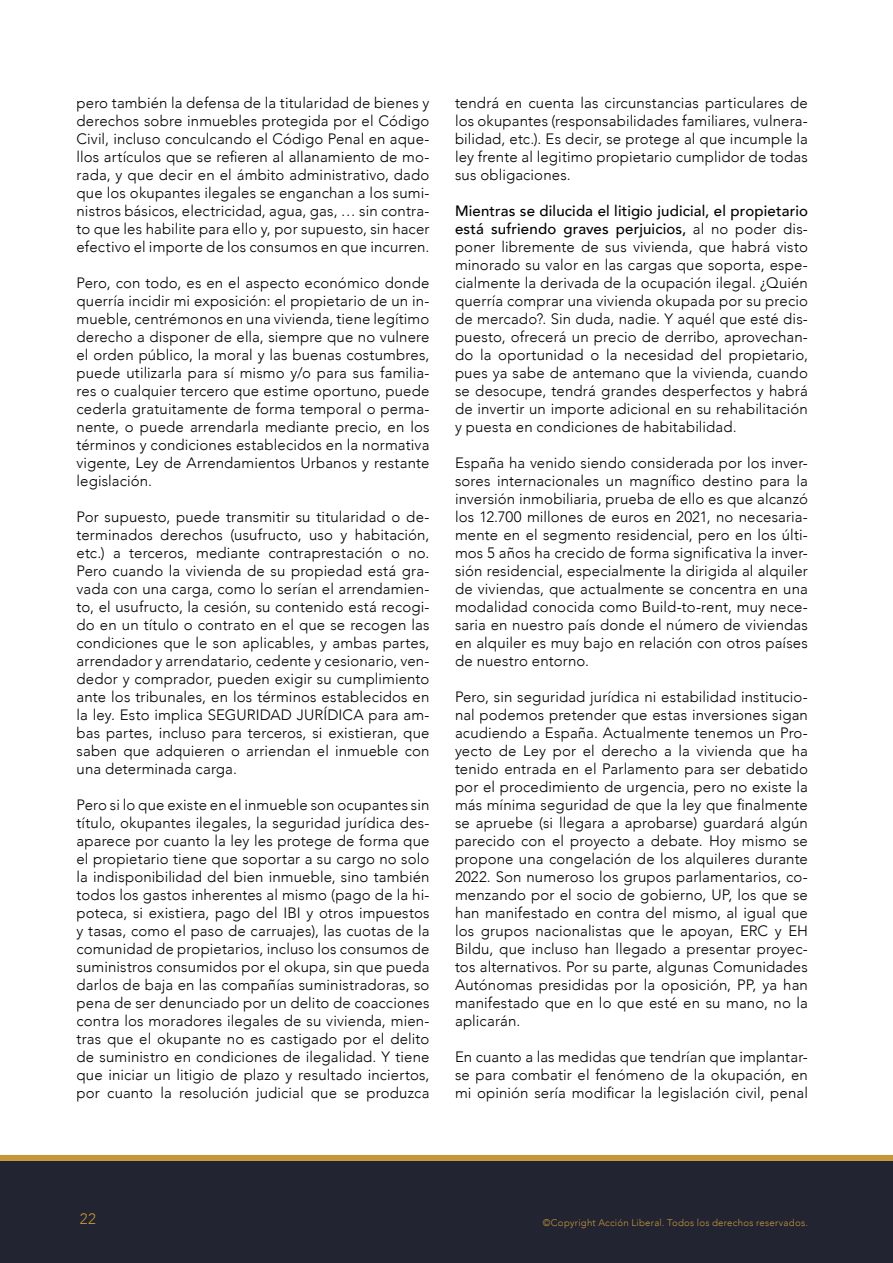
<style>
.page{position:relative;width:893px;height:1263px;background:#fff}
.page>*{position:absolute;margin:0;border:0;box-sizing:border-box;transform-origin:0 0}
.texto{font:300 15px/18px "Avenir";letter-spacing:.01em;color:#000;text-align:justify}
.t1{font:300 15px "Avenir";color:#c5963a}
.t2{font:300 9.6px "Avenir";letter-spacing:.025em;color:#c5963a}
.s1{font-weight:500}
</style>
<div class="page">
<div style="left:0;top:1161px;width:893px;height:102px;background:#222432"></div>
<div style="left:0;top:1155px;width:893px;height:6px;background:#c5963a"></div>
<p class="texto" style="left:77px;top:94px;width:354px">pero también la defensa de la titularidad de bienes y derechos sobre inmuebles protegida por el Código Civil, incluso conculcando el Código Penal en aque&shy;llos artículos que se refieren al allanamiento de mo&shy;rada, y que decir en el ámbito administrativo, dado que los okupantes ilegales se enganchan a los sumi&shy;nistros básicos, electricidad, agua, gas, … sin contra&shy;to que les habilite para ello y, por supuesto, sin hacer efectivo el importe de los consumos en que incurren.</p>
<p class="texto" style="left:77px;top:274px;width:354px">Pero, con todo, es en el aspecto económico donde querría incidir mi exposición: el propietario de un in&shy;mueble, centrémonos en una vivienda, tiene legítimo derecho a disponer de ella, siempre que no vulnere el orden público, la moral y las buenas costumbres, puede utilizarla para sí mismo y/o para sus familia&shy;res o cualquier tercero que estime oportuno, puede cederla gratuitamente de forma temporal o perma&shy;nente, o puede arrendarla mediante precio, en los términos y condiciones establecidos en la normativa vigente, Ley de Arrendamientos Urbanos y restante legislación.</p>
<p class="texto" style="left:77px;top:508px;width:354px">Por supuesto, puede transmitir su titularidad o de&shy;terminados derechos (usufructo, uso y habitación, etc.) a terceros, mediante contraprestación o no.<br>Pero cuando la vivienda de su propiedad está gra&shy;vada con una carga, como lo serían el arrendamien&shy;to, el usufructo, la cesión, su contenido está recogi&shy;do en un título o contrato en el que se recogen las condiciones que le son aplicables, y ambas partes, arrendador y arrendatario, cedente y cesionario, ven&shy;dedor y comprador, pueden exigir su cumplimiento ante los tribunales, en los términos establecidos en la ley. Esto implica SEGURIDAD JURÍDICA para am&shy;bas partes, incluso para terceros, si existieran, que saben que adquieren o arriendan el inmueble con una determinada carga.</p>
<p class="texto" style="left:77px;top:796px;width:354px">Pero si lo que existe en el inmueble son ocupantes sin título, okupantes ilegales, la seguridad jurídica des&shy;aparece por cuanto la ley les protege de forma que el propietario tiene que soportar a su cargo no solo la indisponibilidad del bien inmueble, sino también todos los gastos inherentes al mismo (pago de la hi&shy;poteca, si existiera, pago del IBI y otros impuestos y tasas, como el paso de carruajes), las cuotas de la comunidad de propietarios, incluso los consumos de suministros consumidos por el okupa, sin que pueda darlos de baja en las compañías suministradoras, so pena de ser denunciado por un delito de coacciones contra los moradores ilegales de su vivienda, mien&shy;tras que el okupante no es castigado por el delito de suministro en condiciones de ilegalidad. Y tiene que iniciar un litigio de plazo y resultado inciertos, por cuanto la resolución judicial que se produzca</p>
<p class="texto" style="left:455px;top:94px;width:354px">tendrá en cuenta las circunstancias particulares de los okupantes (responsabilidades familiares, vulnera&shy;bilidad, etc.). Es decir, se protege al que incumple la ley frente al legitimo propietario cumplidor de todas sus obligaciones.</p>
<p class="texto" style="left:455px;top:202px;width:354px"><span class="s1">Mientras se dilucida el litigio judicial, el propietario está sufriendo graves perjuicios,</span> al no poder dis&shy;poner libremente de sus vivienda, que habrá visto minorado su valor en las cargas que soporta, espe&shy;cialmente la derivada de la ocupación ilegal. ¿Quién querría comprar una vivienda okupada por su precio de mercado?. Sin duda, nadie. Y aquél que esté dis&shy;puesto, ofrecerá un precio de derribo, aprovechan&shy;do la oportunidad o la necesidad del propietario, pues ya sabe de antemano que la vivienda, cuando se desocupe, tendrá grandes desperfectos y habrá de invertir un importe adicional en su rehabilitación y puesta en condiciones de habitabilidad.</p>
<p class="texto" style="left:455px;top:454px;width:354px">España ha venido siendo considerada por los inver&shy;sores internacionales un magnífico destino para la inversión inmobiliaria, prueba de ello es que alcanzó los 12.700 millones de euros en 2021, no necesaria&shy;mente en el segmento residencial, pero en los últi&shy;mos 5 años ha crecido de forma significativa la inver&shy;sión residencial, especialmente la dirigida al alquiler de viviendas, que actualmente se concentra en una modalidad conocida como Build-to-rent, muy nece&shy;saria en nuestro país donde el número de viviendas en alquiler es muy bajo en relación con otros países de nuestro entorno.</p>
<p class="texto" style="left:455px;top:688px;width:354px">Pero, sin seguridad jurídica ni estabilidad institucio&shy;nal podemos pretender que estas inversiones sigan acudiendo a España. Actualmente tenemos un Pro&shy;yecto de Ley por el derecho a la vivienda que ha tenido entrada en el Parlamento para ser debatido por el procedimiento de urgencia, pero no existe la más mínima seguridad de que la ley que finalmente se apruebe (si llegara a aprobarse) guardará algún parecido con el proyecto a debate. Hoy mismo se propone una congelación de los alquileres durante 2022. Son numeroso los grupos parlamentarios, co&shy;menzando por el socio de gobierno, UP, los que se han manifestado en contra del mismo, al igual que los grupos nacionalistas que le apoyan, ERC y EH Bildu, que incluso han llegado a presentar proyec&shy;tos alternativos. Por su parte, algunas Comunidades Autónomas presididas por la oposición, PP, ya han manifestado que en lo que esté en su mano, no la aplicarán.</p>
<p class="texto" style="left:455px;top:1048px;width:354px">En cuanto a las medidas que tendrían que implantar&shy;se para combatir el fenómeno de la okupación, en mi opinión sería modificar la legislación civil, penal</p>
<p class="t1" style="left:80px;top:1210px;width:17px">22</p>
<p class="t2" style="left:543px;top:1217px;width:267px">©Copyright Acción Liberal. Todos los derechos reservados.</p>
</div>
